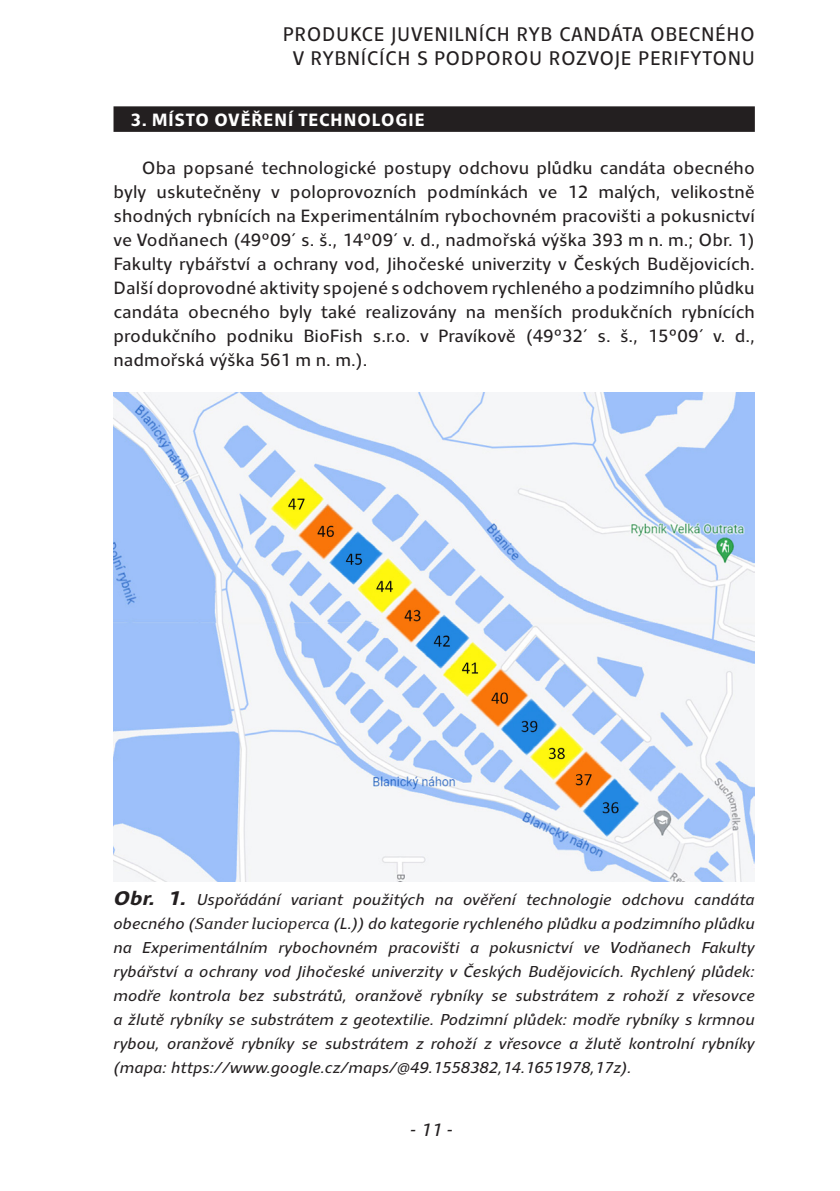
<style>
.page{position:relative;width:840px;height:1191px;background:#fff}
.page>*{position:absolute;margin:0;border:0;box-sizing:border-box;transform-origin:0 0}
.t1{font:20px/24px "Clara Sans";letter-spacing:.03em;color:#231f20;text-align:center;scale:.96 1}
.zakladni_styl{font:18px/24px "Clara Sans";color:#231f20;text-align:justify}
.Nadpis_uroven_1{font:700 18px "Clara Sans";letter-spacing:.025em;color:#fff}
.t2{font:italic 18px "Clara Sans";color:#231f20}
.Označeni_obrazku_a_tabulky{font:italic 16px/24px "Clara Sans";color:#231f20;text-align:justify}
.s1{font-weight:700;font-size:20px}
.s2{font-family:"Clara Serif"}
</style>
<div class="page">
<div style="left:113px;top:106px;width:641px;height:26px;background:#231f20"></div>
<img style="left:113px;top:393px;width:641px;height:489px">
<p class="t1" style="left:283px;top:23px;width:493px">PRODUKCE JUVENILNÍCH RYB CANDÁTA OBECNÉHO<br>V RYBNÍCÍCH S PODPOROU ROZVOJE PERIFYTONU</p>
<p class="Nadpis_uroven_1" style="left:130px;top:110px;width:296px">3. MÍSTO OVĚŘENÍ TECHNOLOGIE</p>
<p class="zakladni_styl" style="left:113px;top:156px;width:642px;text-indent:28px">Oba popsané technologické postupy odchovu plůdku candáta obecného byly uskutečněny v poloprovozních podmínkách ve 12 malých, velikostně shodných rybnících na Experimentálním rybochovném pracovišti a pokusnictví ve Vodňanech (49°09´ s. š., 14°09´ v. d., nadmořská výška 393 m n. m.; Obr. 1)<br>Fakulty rybářství a ochrany vod, Jihočeské univerzity v Českých Budějovicích.<br>Další doprovodné aktivity spojené s odchovem rychleného a podzimního plůdku candáta obecného byly také realizovány na menších produkčních rybnících produkčního podniku BioFish s.r.o. v Pravíkově (49°32´ s. š., 15°09´ v. d., nadmořská výška 561 m n. m.).</p>
<p class="Označeni_obrazku_a_tabulky" style="left:113px;top:887px;width:642px"><span class="s1">Obr. 1.</span> Uspořádání variant použitých na ověření technologie odchovu candáta obecného (<span class="s2">Sander lucioperca</span> (L.)) do kategorie rychleného plůdku a podzimního plůdku na Experimentálním rybochovném pracovišti a pokusnictví ve Vodňanech Fakulty rybářství a ochrany vod Jihočeské univerzity v Českých Budějovicích. Rychlený plůdek: modře kontrola bez substrátů, oranžově rybníky se substrátem z rohoží z vřesovce a žlutě rybníky se substrátem z geotextilie. Podzimní plůdek: modře rybníky s krmnou rybou, oranžově rybníky se substrátem z rohoží z vřesovce a žlutě kontrolní rybníky (mapa: https://www.google.cz/maps/@49.1558382,14.1651978,17z).</p>
<p class="t2" style="left:410px;top:1120px;width:44px">- 11 -</p>
</div>
